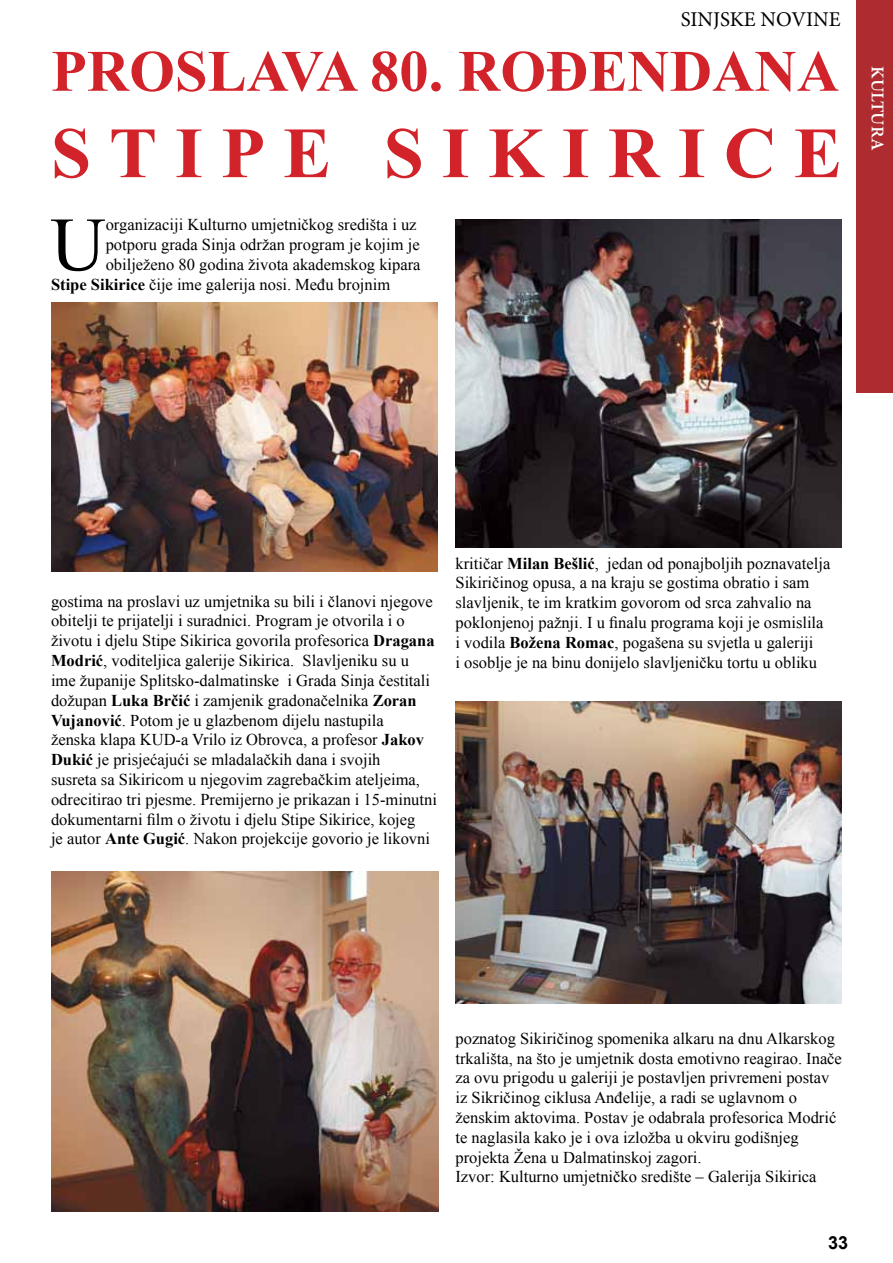
<style>
.page{position:relative;width:893px;height:1263px;background:#fff}
.page>*{position:absolute;margin:0;border:0;box-sizing:border-box;transform-origin:0 0}
.t1{font:76.35px "Times New Roman";color:#000}
.t2{font:700 72px "Times New Roman";color:#d2232a}
.t3{font:700 58.65px "Times New Roman";color:#d2232a}
.t4{font:21px "Minion Pro";letter-spacing:-.01em;color:#000}
.t5{font:600 18px "Minion Pro";letter-spacing:.01em;color:#fff}
.t6{font:700 18px "Arial";color:#000}
.t7{font:16.5px/19.8px "Times New Roman";color:#000}
.s1{font-weight:700}
</style>
<div class="page">
<div style="left:856px;top:0;width:37px;height:393px;background:#ae2b30"></div>
<img style="left:455px;top:702px;width:387px;height:302px">
<img style="left:51px;top:872px;width:388px;height:340px">
<img style="left:51px;top:303px;width:386px;height:268px">
<img style="left:455px;top:219px;width:387px;height:329px">
<p class="t4" style="left:681px;top:5px;width:138px">SINJSKE NOVINE</p>
<h3 class="t3" style="left:51px;top:31px;width:76px">Proslava</h3>
<h3 class="t3" style="left:370px;top:31px;width:261px">80. rođendana</h3>
<h2 class="t2" style="left:51px;top:103px;width:114px">S tipe</h2>
<h2 class="t2" style="left:384px;top:103px;width:116px">Sikirice</h2>
<h1 class="t1" style="left:51px;top:193px;width:55px">U</h1>
<p class="t7" style="left:106px;top:215px;width:312px">organizaciji Kulturno umjetničkog središta i uz</p>
<p class="t7" style="left:106px;top:235px;width:315px">potporu grada Sinja održan program je kojim je</p>
<p class="t7" style="left:106px;top:254px;width:316px">obilježeno 80 godina života akademskog kipara</p>
<p class="t7" style="left:51px;top:274px;width:341px"><span class="s1">Stipe Sikirice</span> čije ime galerija nosi. Među brojnim</p>
<p class="t5" style="left:890px;top:66px;width:86px;rotate:90deg">kultura</p>
<p class="t7" style="left:51px;top:591px;width:387px">gostima na proslavi uz umjetnika su bili i članovi njegove obitelji te prijatelji i suradnici. Program je otvorila i o životu i djelu Stipe Sikirica govorila profesorica <span class="s1">Dragana Modrić</span>, voditeljica galerije Sikirica. Slavljeniku su u ime županije Splitsko-dalmatinske i Grada Sinja čestitali dožupan <span class="s1">Luka Brčić</span> i zamjenik gradonačelnika <span class="s1">Zoran Vujanović</span>. Potom je u glazbenom dijelu nastupila<br>ženska klapa KUD-a Vrilo iz Obrovca, a profesor <span class="s1">Jakov Dukić</span> je prisjećajući se mladalačkih dana i svojih<br>susreta sa Sikiricom u njegovim zagrebačkim ateljeima, odrecitirao tri pjesme. Premijerno je prikazan i 15-minutni dokumentarni film o životu i djelu Stipe Sikirice, kojeg<br>je autor <span class="s1">Ante Gugić</span>. Nakon projekcije govorio je likovni</p>
<p class="t7" style="left:455px;top:553px;width:376px">kritičar <span class="s1">Milan Bešlić</span>, jedan od ponajboljih poznavatelja Sikiričinog opusa, a na kraju se gostima obratio i sam slavljenik, te im kratkim govorom od srca zahvalio na poklonjenoj pažnji. I u finalu programa koji je osmislila i vodila <span class="s1">Božena Romac</span>, pogašena su svjetla u galeriji<br>i osoblje je na binu donijelo slavljeničku tortu u obliku</p>
<p class="t7" style="left:455px;top:1028px;width:388px">poznatog Sikiričinog spomenika alkaru na dnu Alkarskog trkališta, na što je umjetnik dosta emotivno reagirao. Inače za ovu prigodu u galeriji je postavljen privremeni postav iz Sikričinog ciklusa Anđelije, a radi se uglavnom o ženskim aktovima. Postav je odabrala profesorica Modrić te naglasila kako je i ova izložba u okviru godišnjeg projekta Žena u Dalmatinskoj zagori.<br>Izvor: Kulturno umjetničko središte – Galerija Sikirica</p>
<p class="t6" style="left:828px;top:1231px;width:22px">33</p>
</div>
